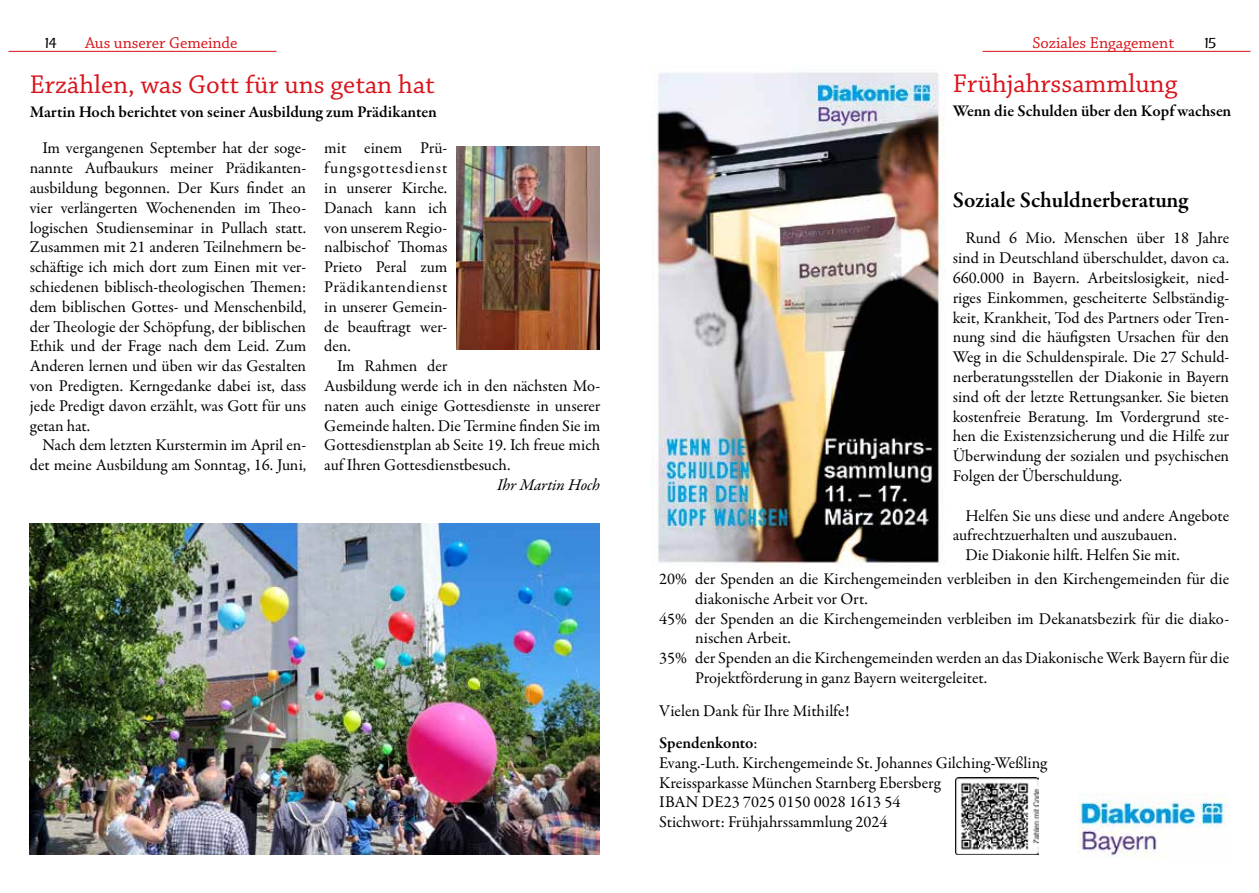
<style>
.page{position:relative;width:1259px;height:893px;background:#fff}
.page>*{position:absolute;margin:0;border:0;box-sizing:border-box;transform-origin:0 0}
.t1{font:27px "Chaparral Pro";color:#d8141b}
.t2{font:600 22.5px "Garamond Premr Pro";color:#000}
.t3{font:16.5px/19.8px "Garamond Premr Pro";color:#000;text-align:justify}
.t4{font:600 16.5px "Garamond Premr Pro";letter-spacing:-.01em;color:#000}
.t5{font:16.5px "Chaparral Pro";color:#d8141b}
.t6{font:italic 16.5px "Garamond Premr Pro";letter-spacing:-.005em;color:#000}
.t7{font:500 15px "Eras ITC";color:#000}
.s1{font-weight:600}
</style>
<div class="page">
<hr style="left:9px;top:51px;width:267px;height:1px;background:#d81016">
<hr style="left:982px;top:51px;width:268px;height:1px;background:#d81016">
<img style="left:30px;top:523px;width:569px;height:332px">
<img style="left:457px;top:147px;width:142px;height:202px">
<img style="left:652px;top:72px;width:293px;height:493px">
<img style="left:1078px;top:793px;width:151px;height:65px">
<img style="left:956px;top:777px;width:82px;height:78px">
<p class="t5" style="left:1032px;top:33px;width:143px">Soziales Engagement</p>
<p class="t7" style="left:43px;top:34px;width:16px">14</p>
<p class="t5" style="left:85px;top:34px;width:154px">Aus unserer Gemeinde</p>
<p class="t7" style="left:1202px;top:34px;width:16px">15</p>
<h1 class="t1" style="left:30px;top:70px;width:406px">Erzählen, was Gott für uns getan hat</h1>
<p class="t4" style="left:30px;top:102px;width:409px">Martin Hoch berichtet von seiner Ausbildung zum Prädikanten</p>
<p class="t3" style="left:30px;top:139px;width:278px;text-indent:13px">Im vergangenen September hat der soge&shy;nannte Aufbaukurs meiner Prädikanten&shy;ausbildung begonnen. Der Kurs findet an vier verlängerten Wochenenden im Theo&shy;logischen Studienseminar in Pullach statt.<br>Zusammen mit 21 anderen Teilnehmern be&shy;schäftige ich mich dort zum Einen mit ver&shy;schiedenen biblisch-theologischen Themen: dem biblischen Gottes- und Menschenbild, der Theologie der Schöpfung, der biblischen Ethik und der Frage nach dem Leid. Zum Anderen lernen und üben wir das Gestalten von Predigten. Kerngedanke dabei ist, dass jede Predigt davon erzählt, was Gott für uns getan hat.</p>
<p class="t3" style="left:30px;top:436px;width:278px;text-align:right">Nach dem letzten Kurstermin im April en&shy;det meine Ausbildung am Sonntag, 16. Juni,</p>
<h1 class="t1" style="left:952px;top:69px;width:226px">Frühjahrssammlung</h1>
<p class="t4" style="left:952px;top:101px;width:280px">Wenn die Schulden über den Kopf wachsen</p>
<p class="t3" style="left:324px;top:139px;width:125px">mit einem Prü&shy;fungsgottesdienst in unserer Kirche.<br>Danach kann ich von unserem Regio&shy;nalbischof Thomas Prieto Peral zum Prädikantendienst in unserer Gemein&shy;de beauftragt wer&shy;den.</p>
<p class="t3" style="left:324px;top:356px;width:278px;text-align:left;text-indent:13px">Im Rahmen der<br>Ausbildung werde ich in den nächsten Mo&shy;naten auch einige Gottesdienste in unserer Gemeinde halten. Die Termine finden Sie im Gottesdienstplan ab Seite 19. Ich freue mich auf Ihren Gottesdienstbesuch.</p>
<p class="t6" style="left:497px;top:474px;width:105px">Ihr Martin Hoch</p>
<h2 class="t2" style="left:952px;top:186px;width:237px">Soziale Schuldnerberatung</h2>
<p class="t3" style="left:952px;top:229px;width:278px;text-indent:13px">Rund 6 Mio. Menschen über 18 Jahre sind in Deutschland überschuldet, davon ca.<br>660.000 in Bayern. Arbeitslosigkeit, nied&shy;riges Einkommen, gescheiterte Selbständig&shy;keit, Krankheit, Tod des Partners oder Tren&shy;nung sind die häufigsten Ursachen für den Weg in die Schuldenspirale. Die 27 Schuld&shy;nerberatungsstellen der Diakonie in Bayern sind oft der letzte Rettungsanker. Sie bieten kostenfreie Beratung. Im Vordergrund ste&shy;hen die Existenzsicherung und die Hilfe zur Überwindung der sozialen und psychischen Folgen der Überschuldung.</p>
<p class="t3" style="left:965px;top:506px;width:265px">Helfen Sie uns diese und andere Angebote</p>
<p class="t3" style="left:952px;top:526px;width:225px">aufrechtzuerhalten und auszubauen.</p>
<p class="t3" style="left:965px;top:545px;width:216px">Die Diakonie hilft. Helfen Sie mit.</p>
<p class="t3" style="left:659px;top:569px;width:571px">20% der Spenden an die Kirchengemeinden verbleiben in den Kirchengemeinden für die</p>
<p class="t3" style="left:695px;top:589px;width:174px">diakonische Arbeit vor Ort.</p>
<p class="t3" style="left:659px;top:609px;width:571px">45% der Spenden an die Kirchengemeinden verbleiben im Dekanatsbezirk für die diako-</p>
<p class="t3" style="left:695px;top:629px;width:97px">nischen Arbeit.</p>
<p class="t3" style="left:659px;top:648px;width:571px">35% der Spenden an die Kirchengemeinden werden an das Diakonische Werk Bayern für die</p>
<p class="t3" style="left:695px;top:668px;width:293px">Projektförderung in ganz Bayern weitergeleitet.</p>
<p class="t3" style="left:659px;top:694px;width:192px;line-height:32.5px">Vielen Dank für Ihre Mithilfe!<br><span class="s1">Spendenkonto</span>:</p>
<p class="t3" style="left:659px;top:753px;width:389px;text-align:left">Evang.-Luth. Kirchengemeinde St. Johannes Gilching-Weßling Kreissparkasse München Starnberg Ebersberg<br>IBAN DE23 7025 0150 0028 1613 54<br>Stichwort: Frühjahrssammlung 2024</p>
</div>
